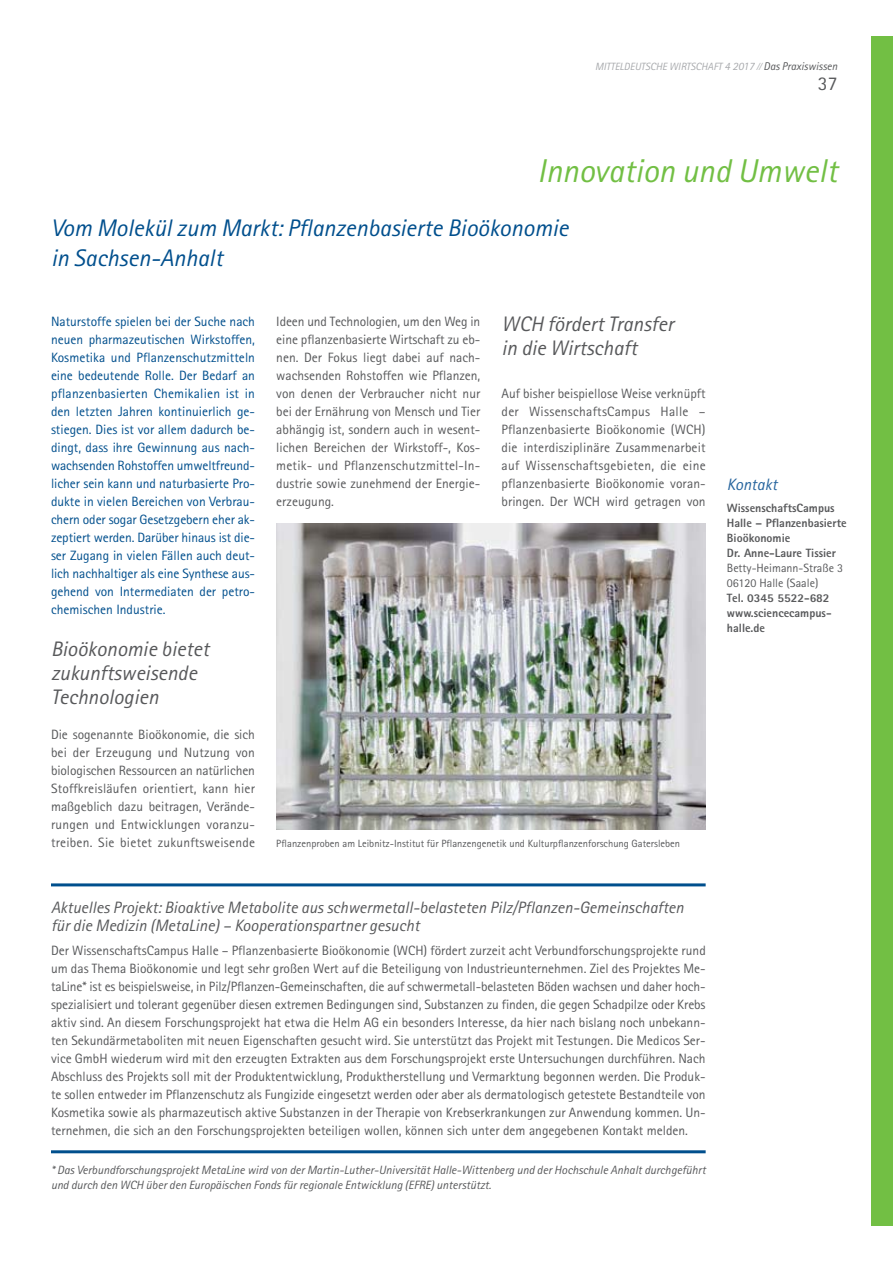
<style>
.page{position:relative;width:893px;height:1263px;background:#fff}
.page>*{position:absolute;margin:0;border:0;box-sizing:border-box;transform-origin:0 0}
.t1{font:italic 33px "Rotis Sans Serif";color:#72bf44}
.t2{font:italic 24px/30px "Rotis Sans Serif";color:#004f8d}
.t3{font:italic 21px/24px "Rotis Sans Serif";color:#58595b}
.t4{font:19.5px "Rotis Sans Serif";color:#58595b}
.t5{font:italic 16.5px/18px "Rotis Sans Serif";color:#58595b}
.t6{font:italic 16.5px "Rotis Sans Serif";color:#27659e}
.t7{font:13.5px/18px "Rotis Sans Serif";color:#58595b;text-align:justify}
.t8{font:13.5px/18px "Rotis Sans Serif";color:#004f8d;text-align:justify}
.t9{font:italic 12px/15px "Rotis Sans Serif";color:#58595b}
.t10{font:800 12px/15px "Rotis Sans Serif";color:#58595b}
.t11{font:12px/15px "Rotis Sans Serif";color:#58595b}
.t12{font:10.5px "Rotis Sans Serif";color:#58595b}
.t13{font:italic 10.5px "Rotis Sans Serif";color:#a7a9ac}
.s1{font-size:11.25px}
.s2{font-size:11.25px;color:#58595b}
</style>
<div class="page">
<div style="left:871px;top:36px;width:22px;height:1190px;background:#72bf44"></div>
<img style="left:276px;top:524px;width:430px;height:305px">
<hr style="left:51px;top:1150px;width:655px;height:3px;background:#004f8d">
<hr style="left:51px;top:883px;width:655px;height:3px;background:#004f8d">
<p class="t13" style="left:595px;top:63px;width:244px">MITTELDEUTSCHE WIRTSCHAFT <span class="s1">4 2017 ⁄⁄</span> <span class="s2">Das Praxiswissen</span></p>
<h3 class="t4" style="left:818px;top:77px;width:21px">37</h3>
<h1 class="t1" style="left:537px;top:159px;width:302px">Innovation und Umwelt</h1>
<h2 class="t2" style="left:51px;top:215px;width:519px">Vom Molekül zum Markt: Pflanzenbasierte Bioökonomie in Sachsen-Anhalt</h2>
<p class="t8" style="left:51px;top:313px;width:206px">Naturstoffe spielen bei der Suche nach neuen pharmazeutischen Wirkstoffen, Kosmetika und Pflanzenschutzmitteln eine bedeutende Rolle. Der Bedarf an pflanzenbasierten Chemikalien ist in den letzten Jahren kontinuierlich ge&shy;stiegen. Dies ist vor allem dadurch be&shy;dingt, dass ihre Gewinnung aus nach&shy;wachsenden Rohstoffen umweltfreund&shy;licher sein kann und naturbasierte Pro&shy;dukte in vielen Bereichen von Verbrau&shy;chern oder sogar Gesetzgebern eher ak&shy;zeptiert werden. Darüber hinaus ist die&shy;ser Zugang in vielen Fällen auch deut&shy;lich nachhaltiger als eine Synthese aus&shy;gehend von Intermediaten der petro&shy;chemischen Industrie.</p>
<h3 class="t3" style="left:51px;top:639px;width:159px">Bioökonomie bietet zukunftsweisende<br>Technologien</h3>
<p class="t7" style="left:51px;top:727px;width:206px">Die sogenannte Bioökonomie, die sich bei der Erzeugung und Nutzung von biologischen Ressourcen an natürlichen Stoffkreisläufen orientiert, kann hier maßgeblich dazu beitragen, Verände&shy;rungen und Entwicklungen voranzu&shy;treiben. Sie bietet zukunftsweisende</p>
<p class="t7" style="left:276px;top:313px;width:206px">Ideen und Technologien, um den Weg in eine pflanzenbasierte Wirtschaft zu eb&shy;nen. Der Fokus liegt dabei auf nach&shy;wachsenden Rohstoffen wie Pflanzen, von denen der Verbraucher nicht nur bei der Ernährung von Mensch und Tier abhängig ist, sondern auch in wesent&shy;lichen Bereichen der Wirkstoff-, Kos&shy;metik- und Pflanzenschutzmittel-In&shy;dustrie sowie zunehmend der Energie&shy;erzeugung.</p>
<h3 class="t3" style="left:502px;top:314px;width:173px">WCH fördert Transfer in die Wirtschaft</h3>
<p class="t7" style="left:502px;top:385px;width:206px">Auf bisher beispiellose Weise verknüpft der WissenschaftsCampus Halle – Pflanzenbasierte Bioökonomie (WCH) die interdisziplinäre Zusammenarbeit auf Wissenschaftsgebieten, die eine pflanzenbasierte Bioökonomie voran&shy;bringen. Der WCH wird getragen von</p>
<p class="t12" style="left:276px;top:840px;width:405px">Pflanzenproben am Leibnitz-Institut für Pflanzengenetik und Kulturpflanzenforschung Gatersleben</p>
<p class="t5" style="left:51px;top:900px;width:634px">Aktuelles Projekt: Bioaktive Metabolite aus schwermetall-belasteten Pilz/Pflanzen-Gemeinschaften für die Medizin (MetaLine) – Kooperationspartner gesucht</p>
<p class="t7" style="left:51px;top:943px;width:656px">Der WissenschaftsCampus Halle – Pflanzenbasierte Bioökonomie (WCH) fördert zurzeit acht Verbundforschungsprojekte rund um das Thema Bioökonomie und legt sehr großen Wert auf die Beteiligung von Industrieunternehmen. Ziel des Projektes Me&shy;taLine* ist es beispielsweise, in Pilz/Pflanzen-Gemeinschaften, die auf schwermetall-belasteten Böden wachsen und daher hoch&shy;spezialisiert und tolerant gegenüber diesen extremen Bedingungen sind, Substanzen zu finden, die gegen Schadpilze oder Krebs aktiv sind. An diesem Forschungsprojekt hat etwa die Helm AG ein besonders Interesse, da hier nach bislang noch unbekann&shy;ten Sekundärmetaboliten mit neuen Eigenschaften gesucht wird. Sie unterstützt das Projekt mit Testungen. Die Medicos Ser&shy;vice GmbH wiederum wird mit den erzeugten Extrakten aus dem Forschungsprojekt erste Untersuchungen durchführen. Nach Abschluss des Projekts soll mit der Produktentwicklung, Produktherstellung und Vermarktung begonnen werden. Die Produk&shy;te sollen entweder im Pflanzenschutz als Fungizide eingesetzt werden oder aber als dermatologisch getestete Bestandteile von Kosmetika sowie als pharmazeutisch aktive Substanzen in der Therapie von Krebserkrankungen zur Anwendung kommen. Un&shy;ternehmen, die sich an den Forschungsprojekten beteiligen wollen, können sich unter dem angegebenen Kontakt melden.</p>
<p class="t9" style="left:51px;top:1164px;width:656px">* Das Verbundforschungsprojekt MetaLine wird von der Martin-Luther-Universität Halle-Wittenberg und der Hochschule Anhalt durchgeführt und durch den WCH über den Europäischen Fonds für regionale Entwicklung (EFRE) unterstützt.</p>
<p class="t6" style="left:727px;top:479px;width:52px">Kontakt</p>
<p class="t10" style="left:727px;top:501px;width:121px">WissenschaftsCampus<br>Halle – Pflanzenbasierte<br>Bioökonomie<br>Dr. Anne-Laure Tissier</p>
<p class="t11" style="left:727px;top:561px;width:118px">Betty-Heimann-Straße 3<br>06120 Halle (Saale)</p>
<p class="t10" style="left:727px;top:591px;width:106px">Tel. 0345 5522-682 www.sciencecampus&shy;halle.de</p>
</div>
